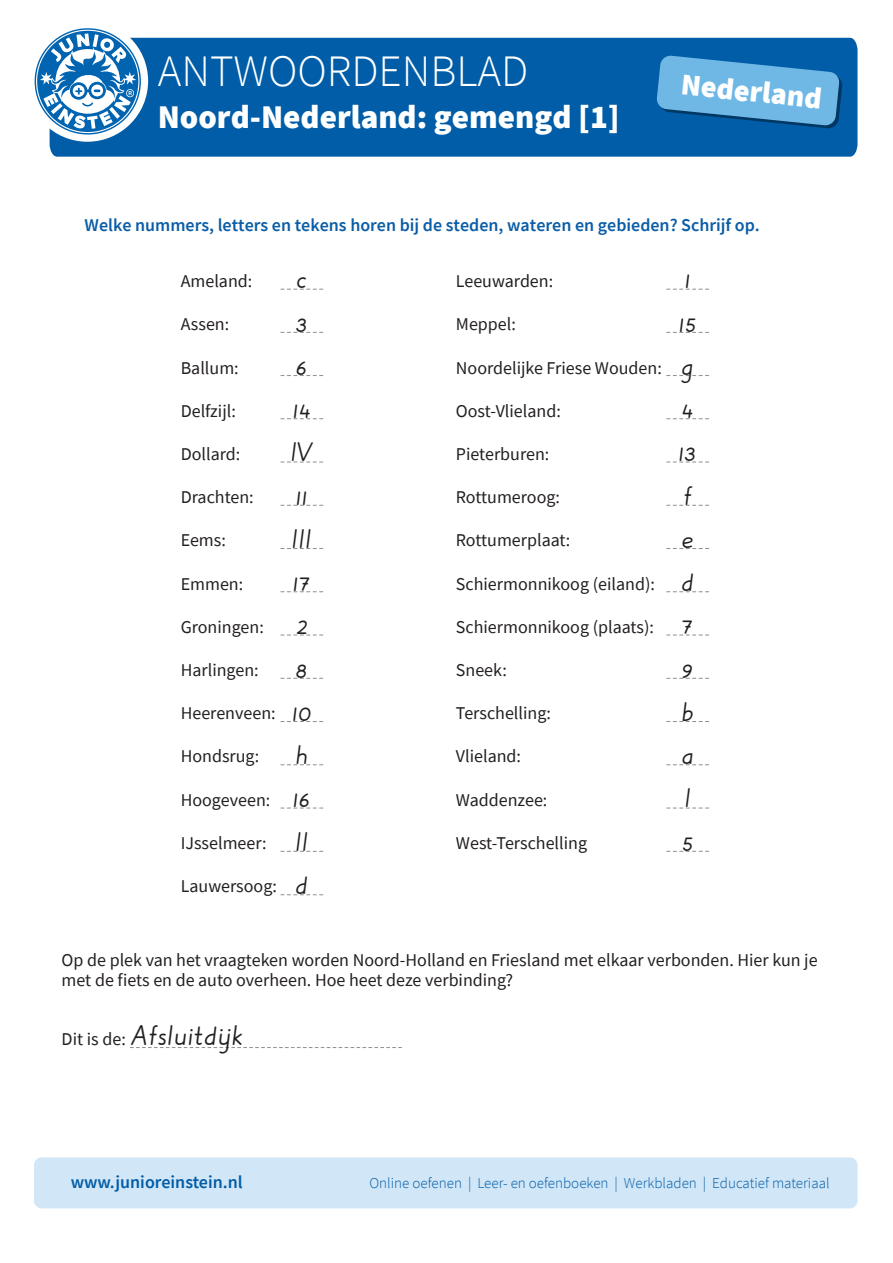
<style>
.page{position:relative;width:893px;height:1263px;background:#fff}
.page>*{position:absolute;margin:0;border:0;box-sizing:border-box;transform-origin:0 0}
.t1{font:300 45px "Source Sans Pro";color:#fff}
.t2{font:900 33px "Source Sans Pro";color:#fff}
.t3{font:900 30px "Source Sans Pro";color:#fff}
.t4{font:28.5px "JE blokletters basis Regular";color:#231f20}
.t5{font:27px "JE blokletters basis Regular";color:#231f20}
.t6{font:18px/19.6px "Source Sans Pro";color:#231f20}
.t7{font:600 18px "Source Sans Pro";color:#0a5da7}
.t8{font:600 18px "Source Sans Pro";color:#015da7}
.t9{font:300 15px "Source Sans Pro";color:#015da7}
</style>
<div class="page">
<div style="left:50px;top:38px;width:807px;height:119px;background:#015da7"></div>
<div style="left:27px;top:20px;width:121px;height:122px;background:#fff;border-radius:50%"></div>
<svg style="left:35px;top:28px;width:106px;height:107px"></svg>
<svg style="left:656px;top:55px;width:187px;height:73px;background:#4d9acf"></svg>
<div style="left:34px;top:1157px;width:823px;height:51px;background:#d1e6f6;border-radius:8px"></div>
<svg style="left:281px;top:894px;width:42px;height:1px"></svg>
<svg style="left:667px;top:375px;width:42px;height:1px"></svg>
<svg style="left:667px;top:289px;width:42px;height:1px"></svg>
<svg style="left:667px;top:332px;width:42px;height:1px"></svg>
<svg style="left:667px;top:418px;width:42px;height:1px"></svg>
<svg style="left:667px;top:462px;width:42px;height:1px"></svg>
<svg style="left:667px;top:505px;width:42px;height:1px"></svg>
<svg style="left:667px;top:548px;width:42px;height:1px"></svg>
<svg style="left:667px;top:591px;width:42px;height:1px"></svg>
<svg style="left:667px;top:635px;width:42px;height:1px"></svg>
<svg style="left:667px;top:678px;width:42px;height:1px"></svg>
<svg style="left:667px;top:721px;width:42px;height:1px"></svg>
<svg style="left:667px;top:764px;width:42px;height:1px"></svg>
<svg style="left:667px;top:808px;width:42px;height:1px"></svg>
<svg style="left:667px;top:851px;width:42px;height:1px"></svg>
<svg style="left:281px;top:375px;width:42px;height:1px"></svg>
<svg style="left:281px;top:289px;width:42px;height:1px"></svg>
<svg style="left:281px;top:332px;width:42px;height:1px"></svg>
<svg style="left:281px;top:418px;width:42px;height:1px"></svg>
<svg style="left:281px;top:462px;width:42px;height:1px"></svg>
<svg style="left:281px;top:505px;width:42px;height:1px"></svg>
<svg style="left:281px;top:548px;width:42px;height:1px"></svg>
<svg style="left:281px;top:591px;width:42px;height:1px"></svg>
<svg style="left:281px;top:635px;width:42px;height:1px"></svg>
<svg style="left:281px;top:678px;width:42px;height:1px"></svg>
<svg style="left:281px;top:721px;width:42px;height:1px"></svg>
<svg style="left:281px;top:764px;width:42px;height:1px"></svg>
<svg style="left:281px;top:808px;width:42px;height:1px"></svg>
<svg style="left:281px;top:851px;width:42px;height:1px"></svg>
<svg style="left:130px;top:1047px;width:272px;height:1px"></svg>
<p class="t1" style="left:158px;top:43px;width:372px">ANTWOORDENBLAD</p>
<p class="t2" style="left:158px;top:95px;width:464px">Noord-Nederland: gemengd [1]</p>
<p class="t3" style="left:683px;top:63px;width:143px;rotate:6deg">Nederland</p>
<p class="t7" style="left:85px;top:213px;width:677px">Welke nummers, letters en tekens horen bij de steden, wateren en gebieden? Schrijf op.</p>
<p class="t6" style="left:181px;top:271px;width:73px">Ameland:</p>
<p class="t6" style="left:181px;top:314px;width:50px">Assen:</p>
<p class="t6" style="left:181px;top:358px;width:60px">Ballum:</p>
<p class="t6" style="left:181px;top:401px;width:57px">Delfzijl:</p>
<p class="t6" style="left:181px;top:444px;width:61px">Dollard:</p>
<p class="t6" style="left:181px;top:487px;width:75px">Drachten:</p>
<p class="t6" style="left:181px;top:530px;width:47px">Eems:</p>
<p class="t6" style="left:181px;top:574px;width:64px">Emmen:</p>
<p class="t6" style="left:181px;top:617px;width:85px">Groningen:</p>
<p class="t6" style="left:181px;top:660px;width:79px">Harlingen:</p>
<p class="t6" style="left:181px;top:703px;width:96px">Heerenveen:</p>
<p class="t6" style="left:181px;top:746px;width:80px">Hondsrug:</p>
<p class="t6" style="left:181px;top:790px;width:91px">Hoogeveen:</p>
<p class="t6" style="left:181px;top:833px;width:87px">IJsselmeer:</p>
<p class="t6" style="left:181px;top:876px;width:98px">Lauwersoog:</p>
<p class="t5" style="left:296px;top:269px;width:13px">c</p>
<p class="t5" style="left:296px;top:313px;width:14px">3</p>
<p class="t5" style="left:296px;top:356px;width:14px">6</p>
<p class="t5" style="left:293px;top:399px;width:20px">14</p>
<p class="t5" style="left:290px;top:442px;width:24px">IV</p>
<p class="t5" style="left:296px;top:486px;width:14px">11</p>
<p class="t5" style="left:292px;top:529px;width:22px">III</p>
<p class="t5" style="left:293px;top:572px;width:20px">17</p>
<p class="t5" style="left:296px;top:615px;width:14px">2</p>
<p class="t5" style="left:296px;top:659px;width:14px">8</p>
<p class="t5" style="left:292px;top:702px;width:21px">10</p>
<p class="t5" style="left:295px;top:745px;width:14px">h</p>
<p class="t5" style="left:293px;top:788px;width:20px">16</p>
<p class="t5" style="left:295px;top:832px;width:15px">II</p>
<p class="t5" style="left:295px;top:875px;width:15px">d</p>
<p class="t6" style="left:456px;top:271px;width:99px">Leeuwarden:</p>
<p class="t6" style="left:456px;top:314px;width:61px">Meppel:</p>
<p class="t6" style="left:456px;top:358px;width:207px">Noordelijke Friese Wouden:</p>
<p class="t6" style="left:456px;top:401px;width:106px">Oost-Vlieland:</p>
<p class="t6" style="left:456px;top:444px;width:95px">Pieterburen:</p>
<p class="t6" style="left:456px;top:487px;width:106px">Rottumeroog:</p>
<p class="t6" style="left:456px;top:530px;width:116px">Rottumerplaat:</p>
<p class="t6" style="left:456px;top:574px;width:201px">Schiermonnikoog (eiland):</p>
<p class="t6" style="left:456px;top:617px;width:200px">Schiermonnikoog (plaats):</p>
<p class="t6" style="left:456px;top:660px;width:52px">Sneek:</p>
<p class="t6" style="left:456px;top:703px;width:97px">Terschelling:</p>
<p class="t6" style="left:456px;top:746px;width:67px">Vlieland:</p>
<p class="t6" style="left:456px;top:790px;width:93px">Waddenzee:</p>
<p class="t6" style="left:456px;top:833px;width:133px">West-Terschelling</p>
<p class="t5" style="left:685px;top:269px;width:8px">1</p>
<p class="t5" style="left:679px;top:313px;width:19px">15</p>
<p class="t5" style="left:682px;top:356px;width:14px">g</p>
<p class="t5" style="left:682px;top:399px;width:14px">4</p>
<p class="t5" style="left:679px;top:442px;width:20px">13</p>
<p class="t5" style="left:683px;top:486px;width:10px">f</p>
<p class="t5" style="left:681px;top:529px;width:14px">e</p>
<p class="t5" style="left:681px;top:572px;width:15px">d</p>
<p class="t5" style="left:682px;top:615px;width:14px">7</p>
<p class="t5" style="left:682px;top:659px;width:14px">9</p>
<p class="t5" style="left:681px;top:702px;width:14px">b</p>
<p class="t5" style="left:681px;top:745px;width:14px">a</p>
<p class="t5" style="left:684px;top:788px;width:8px">I</p>
<p class="t5" style="left:682px;top:832px;width:13px">5</p>
<p class="t6" style="left:62px;top:950px;width:757px">Op de plek van het vraagteken worden Noord-Holland en Friesland met elkaar verbonden. Hier kun je met de fiets en de auto overheen. Hoe heet deze verbinding?</p>
<p class="t6" style="left:62px;top:1029px;width:66px">Dit is de:</p>
<p class="t4" style="left:130px;top:1025px;width:115px">Afsluitdijk</p>
<p class="t8" style="left:71px;top:1170px;width:174px">www.junioreinstein.nl</p>
<p class="t9" style="left:369px;top:1174px;width:462px">Online oefenen | Leer- en oefenboeken | Werkbladen | Educatief materiaal</p>
</div>
